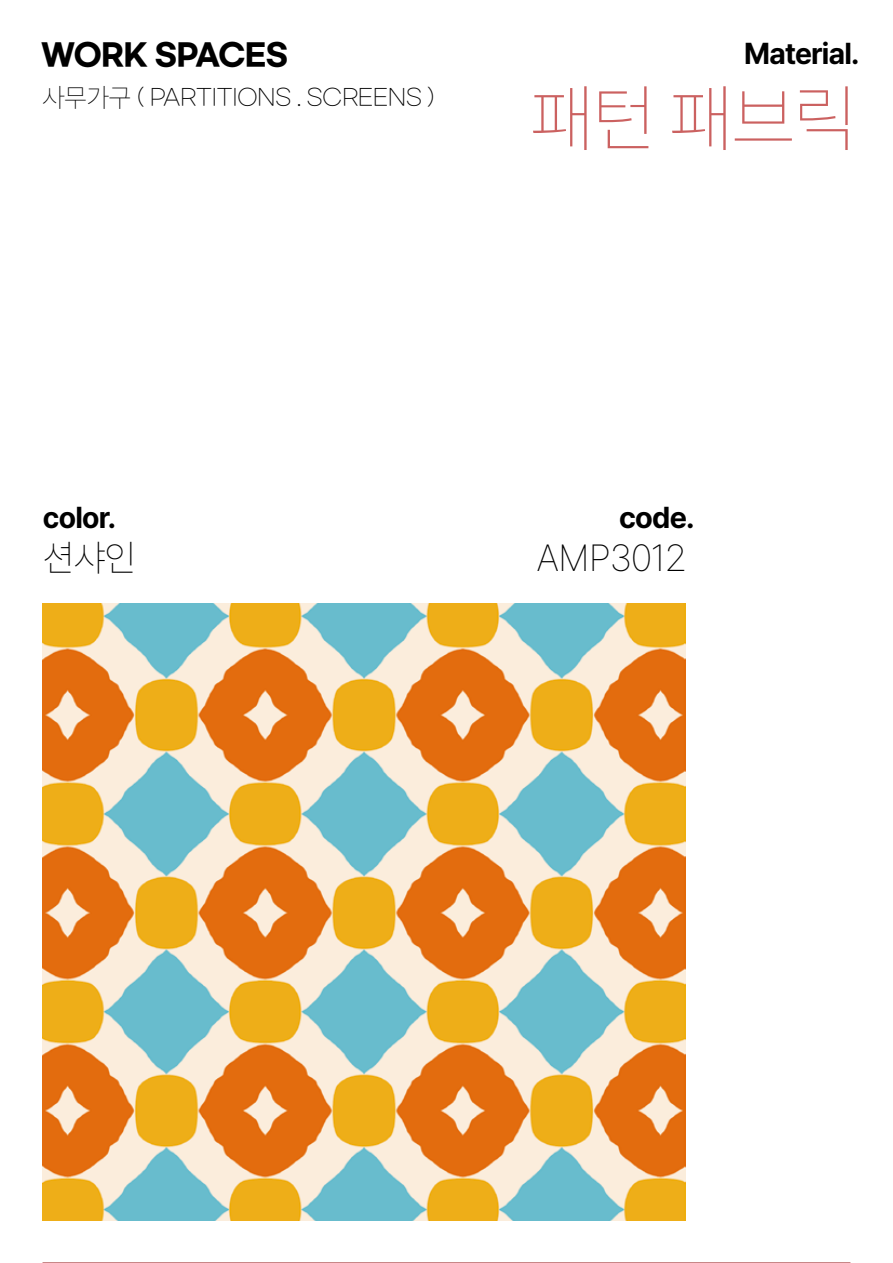
<style>
.page{position:relative;width:893px;height:1263px;background:#fff}
.page>*{position:absolute;margin:0;border:0;box-sizing:border-box;transform-origin:0 0}
.t1{font:100 75px "Pretendard";color:#cb6160}
.t2{font:100 37.5px "Pretendard";letter-spacing:-.025em;color:#000}
.t3{font:700 30px "Pretendard";letter-spacing:-.025em;color:#000}
.t4{font:700 30px "Gmarket Sans";letter-spacing:-.02em;color:#000}
.t5{font:300 22.5px "Gmarket Sans";letter-spacing:-.025em;color:#000}
.s1{font-family:"Pretendard";font-weight:100;font-size:27px}
</style>
<div class="page">
<img style="left:43px;top:604px;width:643px;height:616px">
<hr style="left:43px;top:1262px;width:807px;height:1px;background:#b35858">
<h3 class="t4" style="left:41px;top:38px;width:249px">WORK SPACES</h3>
<p class="t5" style="left:42px;top:85px;width:394px"><span class="s1">사무가구</span> ( PARTITIONS . SCREENS )</p>
<h3 class="t3" style="left:744px;top:32px;width:117px">Material.</h3>
<h1 class="t1" style="left:530px;top:66px;width:328px">패턴 패브릭</h1>
<h3 class="t3" style="left:43px;top:495px;width:75px">color.</h3>
<h2 class="t2" style="left:43px;top:532px;width:95px">션샤인</h2>
<h3 class="t3" style="left:619px;top:495px;width:77px">code.</h3>
<h2 class="t2" style="left:537px;top:532px;width:152px">AMP3012</h2>
</div>
